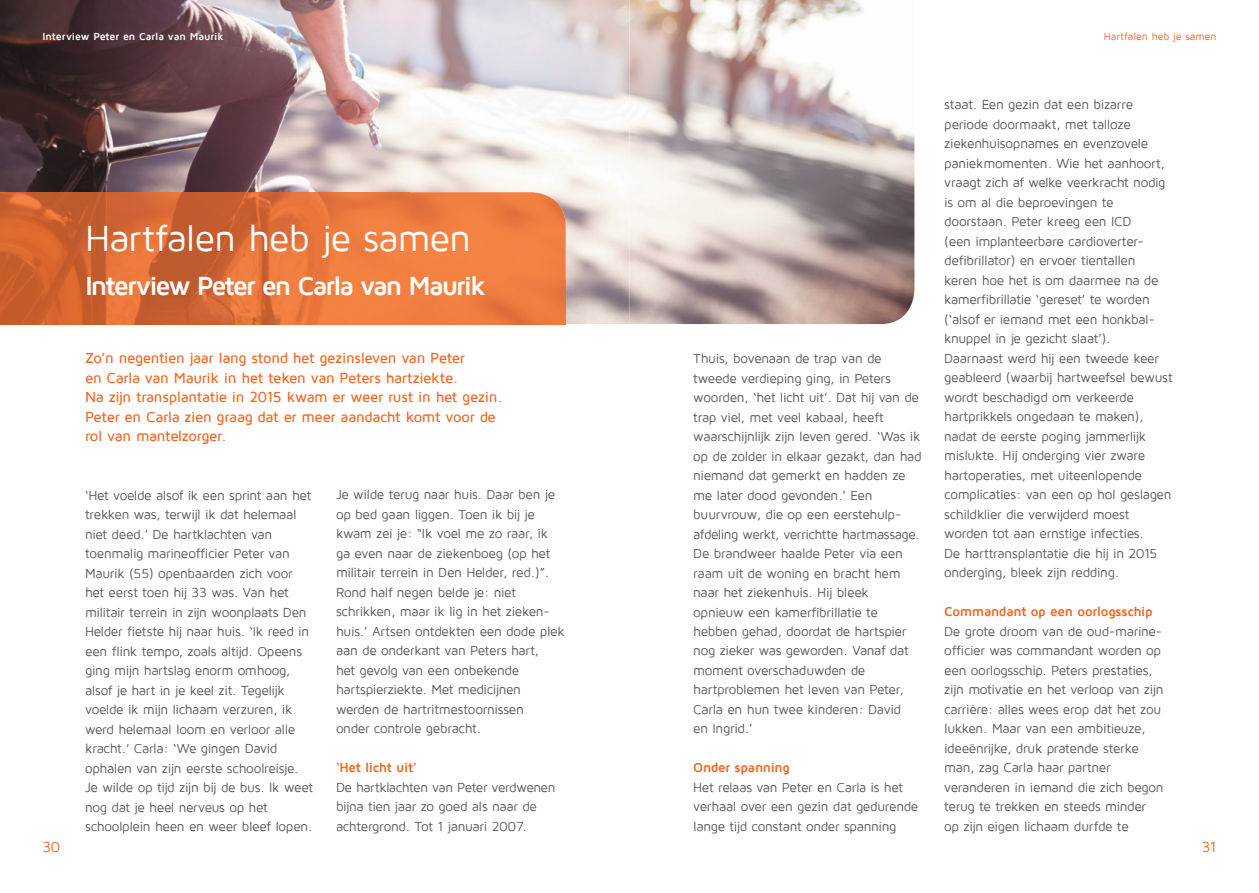
<style>
.page{position:relative;width:1259px;height:893px;background:#fff}
.page>*{position:absolute;margin:0;border:0;box-sizing:border-box;transform-origin:0 0}
.t1{font:37.5px "Maven Pro";letter-spacing:-.025em;color:#fff}
.t2{font:700 27px "Maven Pro";letter-spacing:-.075em;color:#fff}
.t3{font:500 15px/19.5px "Maven Pro";letter-spacing:-.025em;color:#f26522}
.t4{font:15px "Maven Pro";color:#f26522}
.t5{font:13.5px/19.5px "Maven Pro";letter-spacing:-.025em;color:#58595b}
.t6{font:700 13.5px "Maven Pro";letter-spacing:-.025em;color:#f26522}
.t7{font:700 10.5px "Maven Pro";letter-spacing:-.005em;color:#fff}
.t8{font:10.5px "Maven Pro";letter-spacing:-.005em;color:#f26522}
</style>
<div class="page">
<img style="left:0;top:0;width:914px;height:324px">
<img style="left:0;top:192px;width:566px;height:132px">
<p class="t7" style="left:43px;top:31px;width:183px">Interview Peter en Carla van Maurik</p>
<h1 class="t1" style="left:85px;top:219px;width:388px">Hartfalen heb je samen</h1>
<h2 class="t2" style="left:85px;top:271px;width:403px">Interview Peter en Carla van Maurik</h2>
<p class="t3" style="left:85px;top:348px;width:419px">Zo’n negentien jaar lang stond het gezinsleven van Peter<br>en Carla van Maurik in het teken van Peters hartziekte.<br>Na zijn transplantatie in 2015 kwam er weer rust in het gezin.<br>Peter en Carla zien graag dat er meer aandacht komt voor de rol van mantelzorger.</p>
<p class="t4" style="left:43px;top:839px;width:19px">30</p>
<p class="t5" style="left:85px;top:485px;width:229px">‘Het voelde alsof ik een sprint aan het trekken was, terwijl ik dat helemaal niet deed.’ De hartklachten van toenmalig marineofficier Peter van Maurik (55) openbaarden zich voor het eerst toen hij 33 was. Van het militair terrein in zijn woonplaats Den Helder fietste hij naar huis. ‘Ik reed in een flink tempo, zoals altijd. Opeens ging mijn hartslag enorm omhoog, alsof je hart in je keel zit. Tegelijk voelde ik mijn lichaam verzuren, ik werd helemaal loom en verloor alle kracht.’ Carla: ‘We gingen David ophalen van zijn eerste schoolreisje.<br>Je wilde op tijd zijn bij de bus. Ik weet nog dat je heel nerveus op het schoolplein heen en weer bleef lopen.</p>
<p class="t5" style="left:336px;top:485px;width:230px">Je wilde terug naar huis. Daar ben je op bed gaan liggen. Toen ik bij je kwam zei je: “Ik voel me zo raar, ik ga even naar de ziekenboeg (op het militair terrein in Den Helder, red.)”.<br>Rond half negen belde je: niet schrikken, maar ik lig in het zieken&shy;huis.’ Artsen ontdekten een dode plek aan de onderkant van Peters hart,<br>het gevolg van een onbekende hartspierziekte. Met medicijnen werden de hartritmestoornissen<br>onder controle gebracht.</p>
<p class="t6" style="left:336px;top:761px;width:82px">‘Het licht uit’</p>
<p class="t5" style="left:336px;top:778px;width:221px">De hartklachten van Peter verdwenen bijna tien jaar zo goed als naar de achtergrond. Tot 1 januari 2007.</p>
<p class="t5" style="left:693px;top:349px;width:230px">Thuis, bovenaan de trap van de tweede verdieping ging, in Peters woorden, ‘het licht uit’. Dat hij van de trap viel, met veel kabaal, heeft waarschijnlijk zijn leven gered. ‘Was ik op de zolder in elkaar gezakt, dan had niemand dat gemerkt en hadden ze me later dood gevonden.’ Een buurvrouw, die op een eerstehulp&shy;afdeling werkt, verrichtte hartmassage.<br>De brandweer haalde Peter via een raam uit de woning en bracht hem naar het ziekenhuis. Hij bleek opnieuw een kamerfibrillatie te hebben gehad, doordat de hartspier nog zieker was geworden. Vanaf dat moment overschaduwden de hartproblemen het leven van Peter,<br>Carla en hun twee kinderen: David<br>en Ingrid.’</p>
<p class="t6" style="left:693px;top:761px;width:98px">Onder spanning</p>
<p class="t5" style="left:693px;top:778px;width:227px">Het relaas van Peter en Carla is het verhaal over een gezin dat gedurende lange tijd constant onder spanning</p>
<p class="t8" style="left:1104px;top:31px;width:114px">Hartfalen heb je samen</p>
<p class="t5" style="left:944px;top:95px;width:230px">staat. Een gezin dat een bizarre periode doormaakt, met talloze ziekenhuisopnames en evenzovele paniekmomenten. Wie het aanhoort, vraagt zich af welke veerkracht nodig is om al die beproevingen te doorstaan. Peter kreeg een ICD<br>(een implanteerbare cardioverter&shy;defibrillator) en ervoer tientallen<br>keren hoe het is om daarmee na de kamerfibrillatie ‘gereset’ te worden (‘alsof er iemand met een honkbal&shy;knuppel in je gezicht slaat’).<br>Daarnaast werd hij een tweede keer geableerd (waarbij hartweefsel bewust wordt beschadigd om verkeerde hartprikkels ongedaan te maken), nadat de eerste poging jammerlijk mislukte. Hij onderging vier zware hartoperaties, met uiteenlopende complicaties: van een op hol geslagen schildklier die verwijderd moest worden tot aan ernstige infecties.<br>De harttransplantatie die hij in 2015 onderging, bleek zijn redding.</p>
<p class="t6" style="left:944px;top:605px;width:210px">Commandant op een oorlogsschip</p>
<p class="t5" style="left:944px;top:622px;width:221px">De grote droom van de oud-marine&shy;officier was commandant worden op een oorlogsschip. Peters prestaties, zijn motivatie en het verloop van zijn carrière: alles wees erop dat het zou lukken. Maar van een ambitieuze, ideeënrijke, druk pratende sterke man, zag Carla haar partner veranderen in iemand die zich begon terug te trekken en steeds minder op zijn eigen lichaam durfde te</p>
<p class="t4" style="left:1201px;top:839px;width:16px">31</p>
</div>
